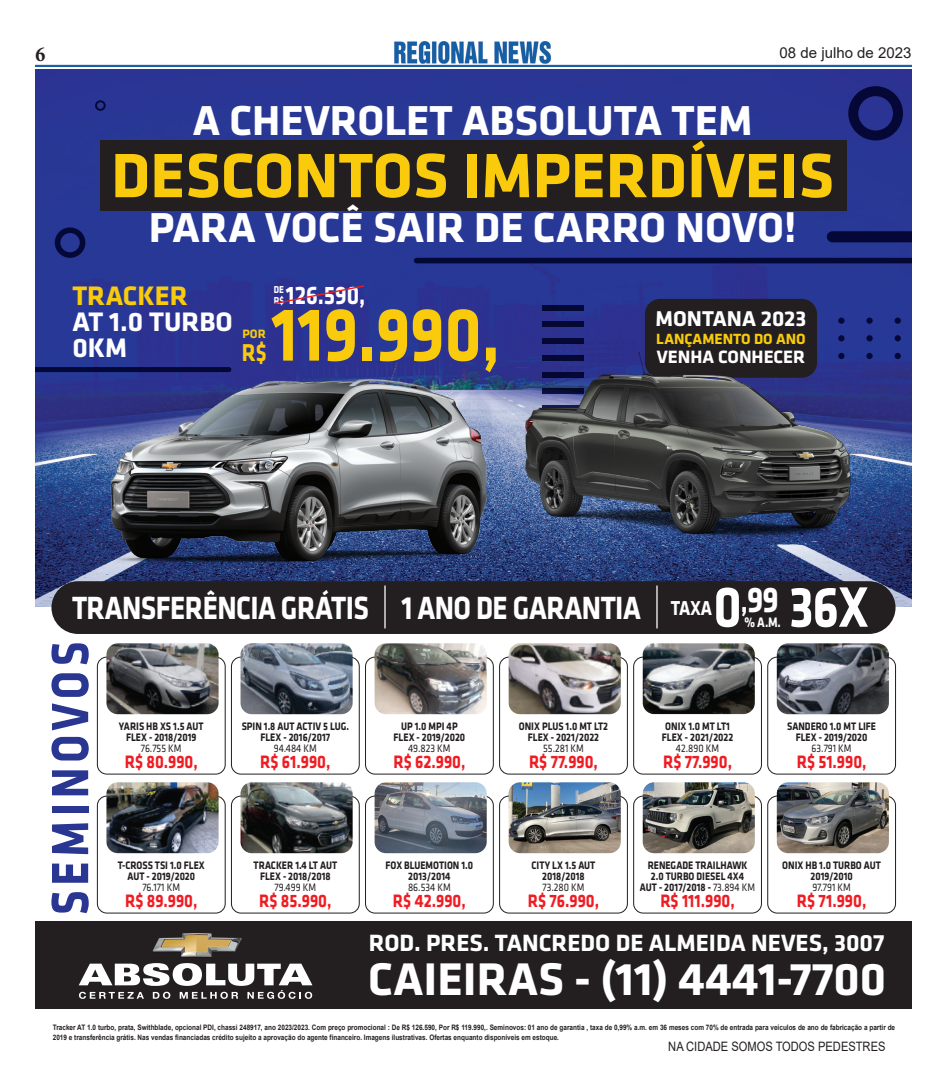
<style>
.page{position:relative;width:947px;height:1088px;background:#fff}
.page>*{position:absolute;margin:0;border:0;box-sizing:border-box;transform-origin:0 0}
.t1{font:700 78.38px "Klavika Basic";color:#f9cb0c;scale:.86 1}
.t2{font:700 64.88px "Klavika Basic";color:#f9cb0c}
.t3{font:700 59.12px "Klavika Basic";color:#fff;scale:.86 1}
.t4{font:700 47.5px "Klavika Basic";color:#fff}
.t5{font:700 43.38px "Klavika Basic";color:#fff}
.t6{font:700 37px "Klavika Basic";color:#fff;scale:.86 1}
.t7{font:700 33.38px "Klavika Basic";letter-spacing:-.02em;color:#fff;scale:.86 1}
.t8{font:700 27.75px/25.9px "Klavika Basic";color:#fff}
.t9{font:700 26.38px "Klavika Basic";color:#fff;scale:.86 1}
.t10{font:700 25.38px "Klavika Basic";color:#f9cb0c;scale:.86 1}
.t11{font:700 24.38px "Klavika Basic";color:#fff}
.t12{font:700 22.25px "Klavika Basic";color:#fff}
.t13{font:700 condensed 21.25px "Minion Pro";color:#231f20}
.t14{font:700 18.75px "Klavika Basic";color:#ee1d23;scale:.86 1}
.t15{font:700 18.5px "Klavika Basic";color:#fff}
.t16{font:700 15.38px "Klavika Basic";color:#f9cb0c}
.t17{font:15px "Arial";color:#231f20}
.t18{font:700 14.25px "Klavika Basic";color:#fff;scale:.86 1}
.t19{font:13px "Arial";color:#231f20;scale:.86 1}
.t20{font:700 12.62px "Klavika Basic";color:#f9cb0c}
.t21{font:700 11.25px/11.2px "Klavika Basic";color:#231f20;text-align:center;scale:.86 1}
.t22{font:700 10.5px "Klavika Basic";color:#fff;scale:.86 1}
.t23{font:700 7.5px/10.6px "Arial";color:#231f20;scale:.86 1}
.s1{color:#f9cb0c}
.s2{font-size:20.88px}
.s3{font-size:59.75px}
.s4{font-size:29.88px}
.s5{font-weight:400}
</style>
<div class="page">
<img style="left:35px;top:42px;width:876px;height:25px">
<img style="left:35px;top:69px;width:876px;height:538px">
<div style="left:35px;top:921px;width:876px;height:88px;background:#231f20"></div>
<svg style="left:79px;top:963px;width:233px;height:36px"></svg>
<img style="left:152px;top:933px;width:90px;height:24px">
<div style="left:51px;top:581px;width:844px;height:53px;background:#231f20;border-radius:26px"></div>
<hr style="left:384px;top:585px;width:1px;height:43px;background:#fff">
<hr style="left:656px;top:585px;width:1px;height:43px;background:#fff">
<svg style="left:272px;top:284px;width:93px;height:21px;background:#38308a"></svg>
<div style="left:767px;top:657px;width:128px;height:117px;border:1px solid #231f20;border-radius:9px"></div>
<img style="left:776px;top:643px;width:112px;height:71px">
<div style="left:633px;top:657px;width:128px;height:117px;border:1px solid #231f20;border-radius:9px"></div>
<img style="left:642px;top:643px;width:112px;height:71px">
<div style="left:499px;top:657px;width:128px;height:117px;border:1px solid #231f20;border-radius:9px"></div>
<img style="left:508px;top:643px;width:112px;height:71px">
<div style="left:365px;top:657px;width:128px;height:117px;border:1px solid #231f20;border-radius:9px"></div>
<img style="left:374px;top:643px;width:112px;height:71px">
<div style="left:231px;top:657px;width:128px;height:117px;border:1px solid #231f20;border-radius:9px"></div>
<img style="left:240px;top:643px;width:112px;height:71px">
<div style="left:97px;top:657px;width:128px;height:117px;border:1px solid #231f20;border-radius:9px"></div>
<img style="left:106px;top:643px;width:112px;height:71px">
<div style="left:767px;top:796px;width:128px;height:117px;border:1px solid #231f20;border-radius:9px"></div>
<img style="left:776px;top:782px;width:112px;height:71px">
<div style="left:633px;top:796px;width:128px;height:117px;border:1px solid #231f20;border-radius:9px"></div>
<img style="left:642px;top:782px;width:112px;height:71px">
<div style="left:499px;top:796px;width:128px;height:117px;border:1px solid #231f20;border-radius:9px"></div>
<img style="left:508px;top:782px;width:112px;height:71px">
<div style="left:365px;top:796px;width:128px;height:117px;border:1px solid #231f20;border-radius:9px"></div>
<img style="left:374px;top:782px;width:112px;height:71px">
<div style="left:231px;top:796px;width:128px;height:117px;border:1px solid #231f20;border-radius:9px"></div>
<img style="left:240px;top:782px;width:112px;height:71px">
<div style="left:97px;top:796px;width:128px;height:117px;border:1px solid #231f20;border-radius:9px"></div>
<img style="left:106px;top:782px;width:112px;height:71px">
<svg style="left:866px;top:353px;width:6px;height:6px"></svg>
<svg style="left:894px;top:353px;width:6px;height:6px"></svg>
<svg style="left:837px;top:335px;width:7px;height:6px"></svg>
<svg style="left:866px;top:335px;width:6px;height:6px"></svg>
<svg style="left:894px;top:335px;width:6px;height:6px"></svg>
<svg style="left:837px;top:317px;width:7px;height:7px"></svg>
<svg style="left:866px;top:317px;width:6px;height:7px"></svg>
<svg style="left:894px;top:317px;width:6px;height:7px"></svg>
<div style="left:542px;top:305px;width:42px;height:5px;background:#040837"></div>
<div style="left:542px;top:322px;width:42px;height:5px;background:#050735"></div>
<div style="left:542px;top:339px;width:42px;height:5px;background:#050735"></div>
<svg style="left:55px;top:227px;width:30px;height:31px"></svg>
<svg style="left:95px;top:100px;width:11px;height:11px"></svg>
<svg style="left:847px;top:86px;width:55px;height:54px;background:#191f67"></svg>
<div style="left:413px;top:258px;width:498px;height:5px;background:#040837"></div>
<svg style="left:826px;top:231px;width:85px;height:11px"></svg>
<svg style="left:35px;top:367px;width:44px;height:5px"></svg>
<img style="left:79px;top:360px;width:439px;height:207px">
<div style="left:100px;top:140px;width:746px;height:71px;background:#231f20"></div>
<svg style="left:51px;top:892px;width:38px;height:21px"></svg>
<svg style="left:52px;top:863px;width:36px;height:20px"></svg>
<svg style="left:52px;top:823px;width:36px;height:31px"></svg>
<div style="left:52px;top:806px;width:36px;height:7px;background:#293792"></div>
<svg style="left:52px;top:770px;width:36px;height:25px"></svg>
<svg style="left:51px;top:737px;width:38px;height:23px"></svg>
<svg style="left:52px;top:703px;width:36px;height:27px"></svg>
<svg style="left:51px;top:673px;width:38px;height:24px"></svg>
<svg style="left:51px;top:643px;width:38px;height:21px"></svg>
<div style="left:644px;top:299px;width:172px;height:79px;background:#231f20;border-radius:15px"></div>
<img style="left:520px;top:353px;width:335px;height:182px">
<p class="t13" style="left:35px;top:39px;width:11px">6</p>
<p class="t17" style="left:779px;top:43px;width:133px">08 de julho de 2023</p>
<p class="t5" style="left:193px;top:89px;width:561px">A CHEVROLET ABSOLUTA TEM</p>
<p class="t2" style="left:111px;top:129px;width:724px">DESCONTOS IMPERDÍVEIS</p>
<p class="t5" style="left:149px;top:196px;width:649px">PARA VOCÊ SAIR DE CARRO NOVO!</p>
<p class="t8" style="left:72px;top:281px;width:162px"><span class="s1">TRACKER<br></span>AT 1.0 TURBO<br>0KM</p>
<p class="t22" style="left:273px;top:282px;width:13px">DE</p>
<p class="t22" style="left:273px;top:293px;width:13px">R$</p>
<p class="t9" style="left:286px;top:276px;width:94px">126.590,</p>
<p class="t1" style="left:271px;top:278px;width:267px">119.990,</p>
<p class="t20" style="left:242px;top:325px;width:25px">POR</p>
<p class="t10" style="left:242px;top:334px;width:30px">R$</p>
<p class="t12" style="left:655px;top:303px;width:152px">MONTANA 2023</p>
<p class="t15" style="left:656px;top:344px;width:150px">VENHA CONHECER</p>
<p class="t16" style="left:656px;top:328px;width:151px">LANÇAMENTO DO ANO</p>
<p class="t7" style="left:72px;top:584px;width:745px">TRANSFERÊNCIA GRÁTIS 1 ANO DE GARANTIA <span class="s2">TAXA</span></p>
<p class="t6" style="left:713px;top:573px;width:78px"><span class="s3">0</span><span class="s4">,</span>99</p>
<p class="t18" style="left:744px;top:612px;width:44px">% A.M.</p>
<p class="t3" style="left:788px;top:564px;width:94px">36X</p>
<p class="t21" style="left:119px;top:720px;width:100px">YARIS HB XS 1.5 AUT<br>FLEX - 2018/2019<br><span class="s5">76.755 KM</span></p>
<p class="t14" style="left:125px;top:748px;width:86px">R$ 80.990,</p>
<p class="t21" style="left:118px;top:859px;width:103px">T-CROSS TSI 1.0 FLEX<br>AUT - 2019/2020<br><span class="s5">76.171 KM</span></p>
<p class="t14" style="left:125px;top:887px;width:86px">R$ 89.990,</p>
<p class="t21" style="left:241px;top:720px;width:126px">SPIN 1.8 AUT ACTIV 5 LUG.<br>FLEX - 2016/2017<br><span class="s5">94.484 KM</span></p>
<p class="t14" style="left:260px;top:748px;width:83px">R$ 61.990,</p>
<p class="t21" style="left:253px;top:859px;width:99px">TRACKER 1.4 LT AUT<br>FLEX - 2018/2018<br><span class="s5">79.499 KM</span></p>
<p class="t14" style="left:259px;top:887px;width:85px">R$ 85.990,</p>
<p class="t21" style="left:393px;top:720px;width:85px">UP 1.0 MPI 4P<br>FLEX - 2019/2020<br><span class="s5">49.823 KM</span></p>
<p class="t14" style="left:393px;top:748px;width:85px">R$ 62.990,</p>
<p class="t21" style="left:385px;top:859px;width:103px">FOX BLUEMOTION 1.0<br>2013/2014<br><span class="s5">86.534 KM</span></p>
<p class="t14" style="left:393px;top:887px;width:86px">R$ 42.990,</p>
<p class="t21" style="left:518px;top:720px;width:105px">ONIX PLUS 1.0 MT LT2<br>FLEX - 2021/2022<br><span class="s5">55.281 KM</span></p>
<p class="t14" style="left:528px;top:748px;width:82px">R$ 77.990,</p>
<p class="t21" style="left:661px;top:720px;width:84px">ONIX 1.0 MT LT1<br>FLEX - 2021/2022<br><span class="s5">42.890 KM</span></p>
<p class="t14" style="left:662px;top:748px;width:82px">R$ 77.990,</p>
<p class="t21" style="left:786px;top:720px;width:105px">SANDERO 1.0 MT LIFE<br>FLEX - 2019/2020<br><span class="s5">63.791 KM</span></p>
<p class="t14" style="left:796px;top:748px;width:83px">R$ 51.990,</p>
<p class="t21" style="left:531px;top:859px;width:76px">CITY LX 1.5 AUT<br>2018/2018<br><span class="s5">73.280 KM</span></p>
<p class="t14" style="left:527px;top:887px;width:84px">R$ 76.990,</p>
<p class="t21" style="left:639px;top:859px;width:135px">RENEGADE TRAILHAWK<br>2.0 TURBO DIESEL 4X4<br>AUT - 2017/2018 - <span class="s5">73.894 KM</span></p>
<p class="t14" style="left:660px;top:887px;width:88px">R$ 111.990,</p>
<p class="t21" style="left:782px;top:859px;width:116px">ONIX HB 1.0 TURBO AUT<br>2019/2010<br><span class="s5">97.791 KM</span></p>
<p class="t14" style="left:796px;top:887px;width:82px">R$ 71.990,</p>
<p class="t11" style="left:369px;top:925px;width:516px">ROD. PRES. TANCREDO DE ALMEIDA NEVES, 3007</p>
<p class="t4" style="left:368px;top:944px;width:519px">CAIEIRAS - (11) 4441-7700</p>
<p class="t23" style="left:53px;top:1022px;width:980px">Tracker AT 1.0 turbo, prata, Swithblade, opcional PDI, chassi 248917, ano 2023/2023. Com preço promocional : De R$ 126.590, Por R$ 119.990,. Seminovos: 01 ano de garantia , taxa de 0,99% a.m. em 36 meses com 70% de entrada para veículos de ano de fabricação a partir de<br>2019 e transferência grátis. Nas vendas financiadas crédito sujeito a aprovação do agente financeiro. Imagens ilustrativas. Ofertas enquanto disponíveis em estoque.</p>
<p class="t19" style="left:668px;top:1037px;width:254px">NA CIDADE SOMOS TODOS PEDESTRES</p>
</div>
